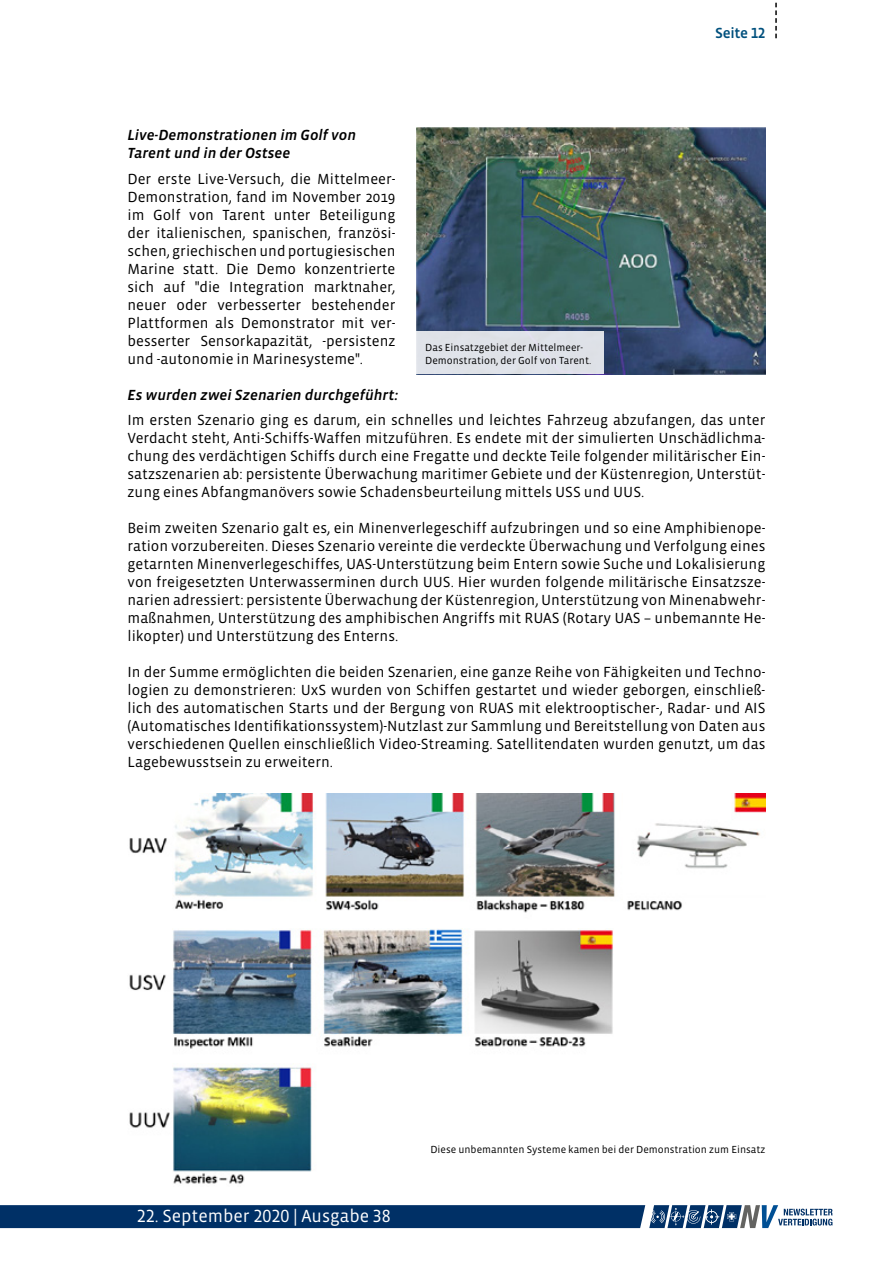
<style>
.page{position:relative;width:893px;height:1263px;background:#fff}
.page>*{position:absolute;margin:0;border:0;box-sizing:border-box;transform-origin:0 0}
.t1{font:18px "Vista Sans OTCE";color:#fff}
.t2{font:15px/18px "Vista Sans OTCE";color:#000;text-align:justify}
.t3{font:italic 500 15px/18px "Vista Sans OTCE";color:#000}
.t4{font:500 15px "Vista Sans OTCE";letter-spacing:-.02em;color:#00507d}
.t5{font:10.5px/12.6px "Vista Sans OTCE";color:#000}
</style>
<div class="page">
<img style="left:417px;top:128px;width:348px;height:246px">
<img style="left:129px;top:793px;width:636px;height:391px">
<div style="left:417px;top:332px;width:187px;height:42px;background:#dfe2e8"></div>
<div style="left:399px;top:1127px;width:366px;height:42px;background:#fff"></div>
<svg style="left:0;top:1205px;width:833px;height:24px;background:#264e7c"></svg>
<svg style="left:775px;top:2px;width:2px;height:36px"></svg>
<p class="t4" style="left:715px;top:25px;width:52px">Seite 12</p>
<p class="t3" style="left:128px;top:126px;width:230px">Live-Demonstrationen im Golf von<br>Tarent und in der Ostsee</p>
<p class="t2" style="left:128px;top:169px;width:269px">Der erste Live-Versuch, die Mittelmeer-Demonstration, fand im November 2019 im Golf von Tarent unter Beteiligung der italienischen, spanischen, französi&shy;schen, griechischen und portugiesischen Marine statt. Die Demo konzentrierte sich auf "die Integration marktnaher, neuer oder verbesserter bestehender Plattformen als Demonstrator mit ver&shy;besserter Sensorkapazität, -persistenz und -autonomie in Marinesysteme".</p>
<p class="t3" style="left:128px;top:385px;width:272px">Es wurden zwei Szenarien durchgeführt:</p>
<p class="t2" style="left:128px;top:411px;width:639px">Im ersten Szenario ging es darum, ein schnelles und leichtes Fahrzeug abzufangen, das unter Verdacht steht, Anti-Schiffs-Waffen mitzuführen. Es endete mit der simulierten Unschädlichma&shy;chung des verdächtigen Schiffs durch eine Fregatte und deckte Teile folgender militärischer Ein&shy;satzszenarien ab: persistente Überwachung maritimer Gebiete und der Küstenregion, Unterstüt&shy;zung eines Abfangmanövers sowie Schadensbeurteilung mittels USS und UUS.</p>
<p class="t2" style="left:128px;top:519px;width:639px">Beim zweiten Szenario galt es, ein Minenverlegeschiff aufzubringen und so eine Amphibienope&shy;ration vorzubereiten. Dieses Szenario vereinte die verdeckte Überwachung und Verfolgung eines getarnten Minenverlegeschiffes, UAS-Unterstützung beim Entern sowie Suche und Lokalisierung von freigesetzten Unterwasserminen durch UUS. Hier wurden folgende militärische Einsatzsze&shy;narien adressiert: persistente Überwachung der Küstenregion, Unterstützung von Minenabwehr&shy;maßnahmen, Unterstützung des amphibischen Angriffs mit RUAS (Rotary UAS – unbemannte He&shy;likopter) und Unterstützung des Enterns.</p>
<p class="t2" style="left:128px;top:663px;width:639px">In der Summe ermöglichten die beiden Szenarien, eine ganze Reihe von Fähigkeiten und Techno&shy;logien zu demonstrieren: UxS wurden von Schiffen gestartet und wieder geborgen, einschließ&shy;lich des automatischen Starts und der Bergung von RUAS mit elektrooptischer-, Radar- und AIS (Automatisches Identifikationssystem)-Nutzlast zur Sammlung und Bereitstellung von Daten aus verschiedenen Quellen einschließlich Video-Streaming. Satellitendaten wurden genutzt, um das Lagebewusstsein zu erweitern.</p>
<p class="t5" style="left:425px;top:341px;width:168px">Das Einsatzgebiet der Mittelmeer-<br>Demonstration, der Golf von Tarent.</p>
<p class="t1" style="left:137px;top:1205px;width:255px">22. September 2020 | Ausgabe 38</p>
<p class="t5" style="left:430px;top:1143px;width:336px">Diese unbemannten Systeme kamen bei der Demonstration zum Einsatz</p>
</div>
